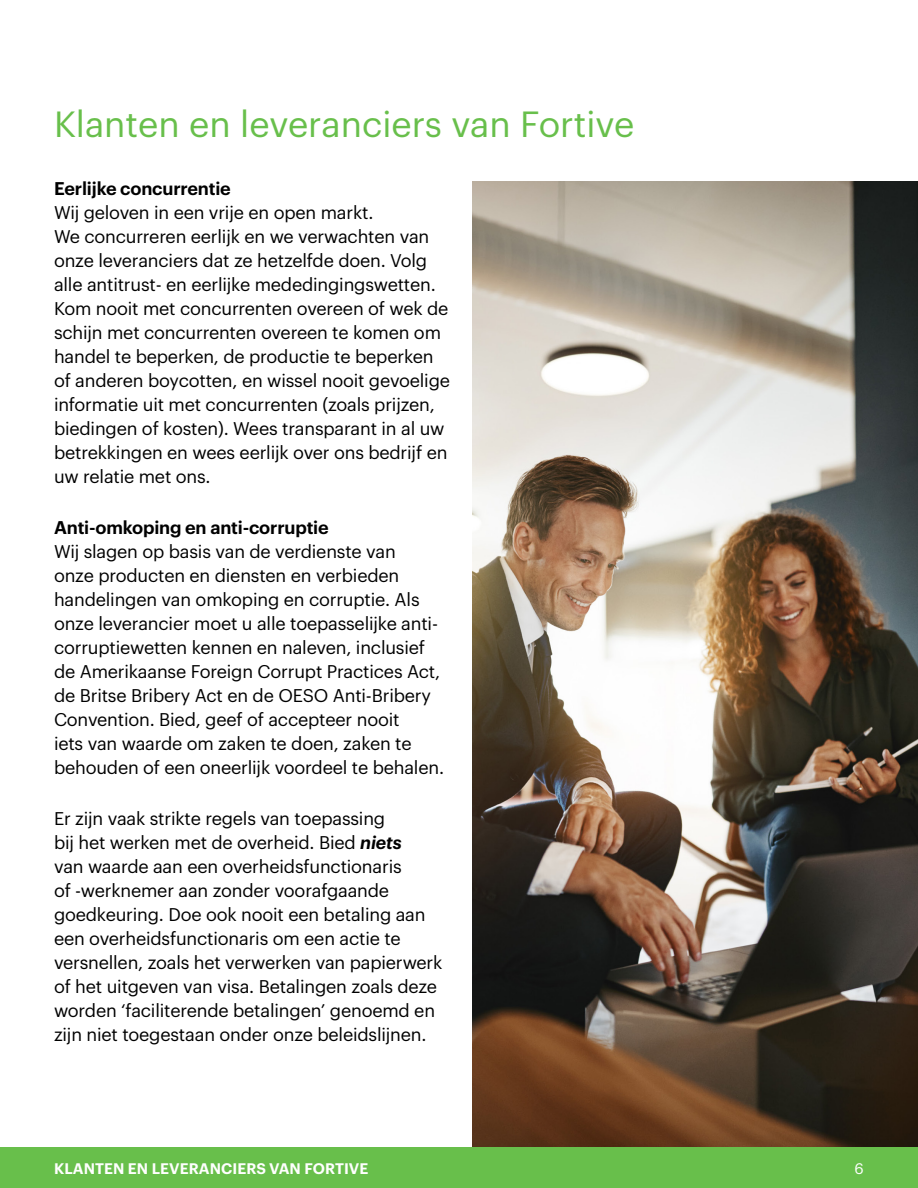
<style>
.page{position:relative;width:918px;height:1188px;background:#fff}
.page>*{position:absolute;margin:0;border:0;box-sizing:border-box;transform-origin:0 0}
.Main_Headline_Green{font:35.7px "Graphik";color:#68bf4b}
.Body_Copy_13pt{font:18px/24px "Graphik";letter-spacing:-.01em;color:#000}
.t1{font:600 15px "Graphik";letter-spacing:.005em;color:#fff}
.Body_Copy_Bullets{font:15px "Graphik";color:#fff}
.s1{font-weight:600}
.s2{font-weight:600;font-style:italic}
</style>
<div class="page">
<img style="left:472px;top:181px;width:446px;height:967px">
<div style="left:0;top:1148px;width:918px;height:40px;background:#68bf4b"></div>
<p class="Main_Headline_Green" style="left:54px;top:97px;width:582px">Klanten en leveranciers van Fortive</p>
<p class="Body_Copy_13pt" style="left:54px;top:175px;width:398px"><span class="s1">Eerlijke concurrentie<br></span>Wij geloven in een vrije en open markt.<br>We concurreren eerlijk en we verwachten van onze leveranciers dat ze hetzelfde doen. Volg alle antitrust- en eerlijke mededingingswetten.<br>Kom nooit met concurrenten overeen of wek de schijn met concurrenten overeen te komen om handel te beperken, de productie te beperken of anderen boycotten, en wissel nooit gevoelige informatie uit met concurrenten (zoals prijzen, biedingen of kosten). Wees transparant in al uw betrekkingen en wees eerlijk over ons bedrijf en uw relatie met ons.</p>
<p class="Body_Copy_13pt" style="left:54px;top:514px;width:392px"><span class="s1">Anti-omkoping en anti-corruptie<br></span>Wij slagen op basis van de verdienste van<br>onze producten en diensten en verbieden handelingen van omkoping en corruptie. Als onze leverancier moet u alle toepasselijke anti&shy;corruptiewetten kennen en naleven, inclusief de Amerikaanse Foreign Corrupt Practices Act, de Britse Bribery Act en de OESO Anti-Bribery Convention. Bied, geef of accepteer nooit<br>iets van waarde om zaken te doen, zaken te behouden of een oneerlijk voordeel te behalen.</p>
<p class="Body_Copy_13pt" style="left:54px;top:805px;width:390px">Er zijn vaak strikte regels van toepassing<br>bij het werken met de overheid. Bied <span class="s2">niets<br></span>van waarde aan een overheidsfunctionaris<br>of -werknemer aan zonder voorafgaande goedkeuring. Doe ook nooit een betaling aan een overheidsfunctionaris om een actie te versnellen, zoals het verwerken van papierwerk of het uitgeven van visa. Betalingen zoals deze worden ‘faciliterende betalingen’ genoemd en zijn niet toegestaan onder onze beleidslijnen.</p>
<p class="t1" style="left:54px;top:1157px;width:316px">KLANTEN EN LEVERANCIERS VAN FORTIVE</p>
<p class="Body_Copy_Bullets" style="left:854px;top:1157px;width:11px">6</p>
</div>
